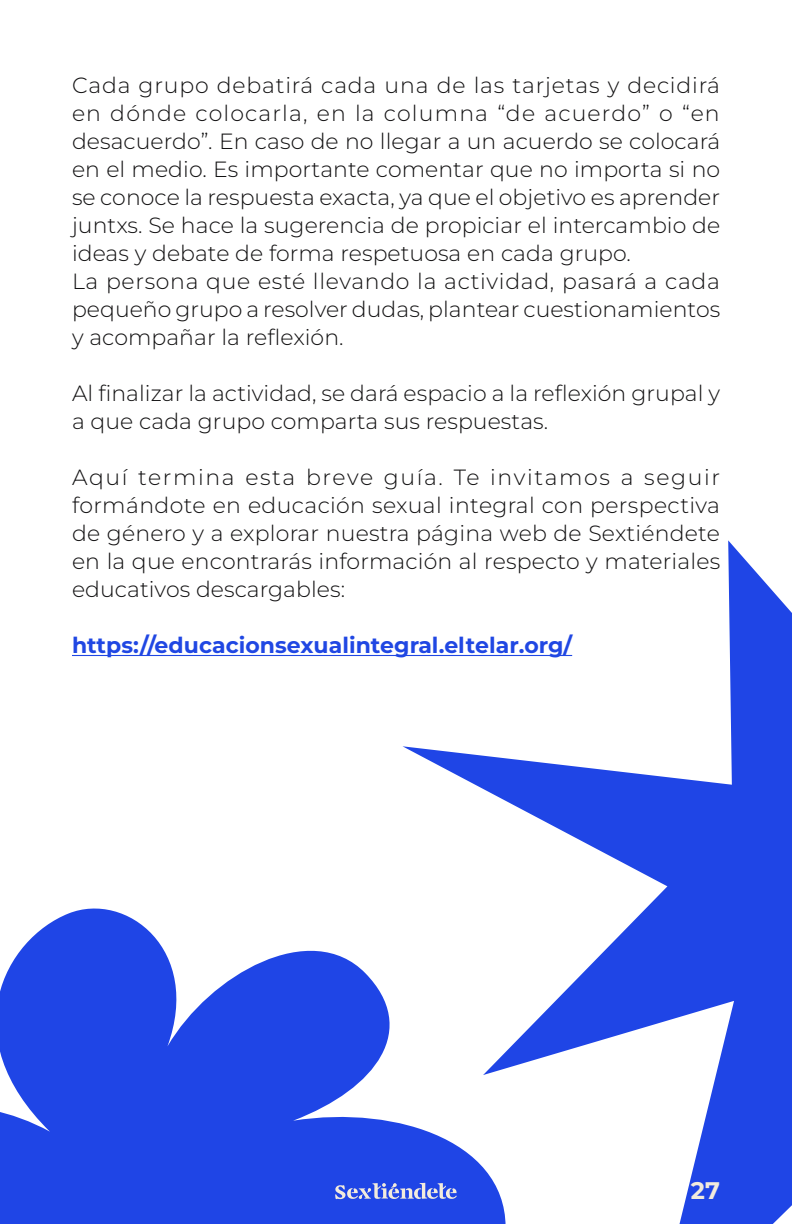
<style>
.page{position:relative;width:792px;height:1224px;background:#fff}
.page>*{position:absolute;margin:0;border:0;box-sizing:border-box;transform-origin:0 0}
.t1{font:700 24px "Montserrat";color:#f2ebdd}
.t2{font:300 22px/28px "Montserrat";letter-spacing:.005em;color:#121112}
.t3{font:700 22px "Montserrat";letter-spacing:.005em;color:#2047e3}
</style>
<div class="page">
<svg style="left:403px;top:540px;width:389px;height:684px"></svg>
<svg style="left:0;top:891px;width:512px;height:333px;fill:#1f45e6"></svg>
<svg style="left:335px;top:1183px;width:122px;height:16px;background:#6f84e2"></svg>
<hr style="left:72px;top:655px;width:500px;height:1px;background:#2047e3">
<p class="t2" style="left:72px;top:71px;width:650px">Cada grupo debatirá cada una de las tarjetas y decidirá en dónde colocarla, en la columna “de acuerdo” o “en desacuerdo”. En caso de no llegar a un acuerdo se colocará en el medio. Es importante comentar que no importa si no se conoce la respuesta exacta, ya que el objetivo es aprender juntxs. Se hace la sugerencia de propiciar el intercambio de ideas y debate de forma respetuosa en cada grupo.<br>La persona que esté llevando la actividad, pasará a cada pequeño grupo a resolver dudas, plantear cuestionamientos y acompañar la reflexión.</p>
<p class="t2" style="left:72px;top:379px;width:650px">Al finalizar la actividad, se dará espacio a la reflexión grupal y a que cada grupo comparta sus respuestas.</p>
<p class="t2" style="left:72px;top:463px;width:650px;text-align:justify">Aquí termina esta breve guía. Te invitamos a seguir formándote en educación sexual integral con perspectiva de género y a explorar nuestra página web de Sextiéndete en la que encontrarás información al respecto y materiales educativos descargables:</p>
<p class="t3" style="left:72px;top:630px;width:502px">https://educacionsexualintegral.eltelar.org/</p>
<p class="t1" style="left:691px;top:1174px;width:31px">27</p>
</div>
